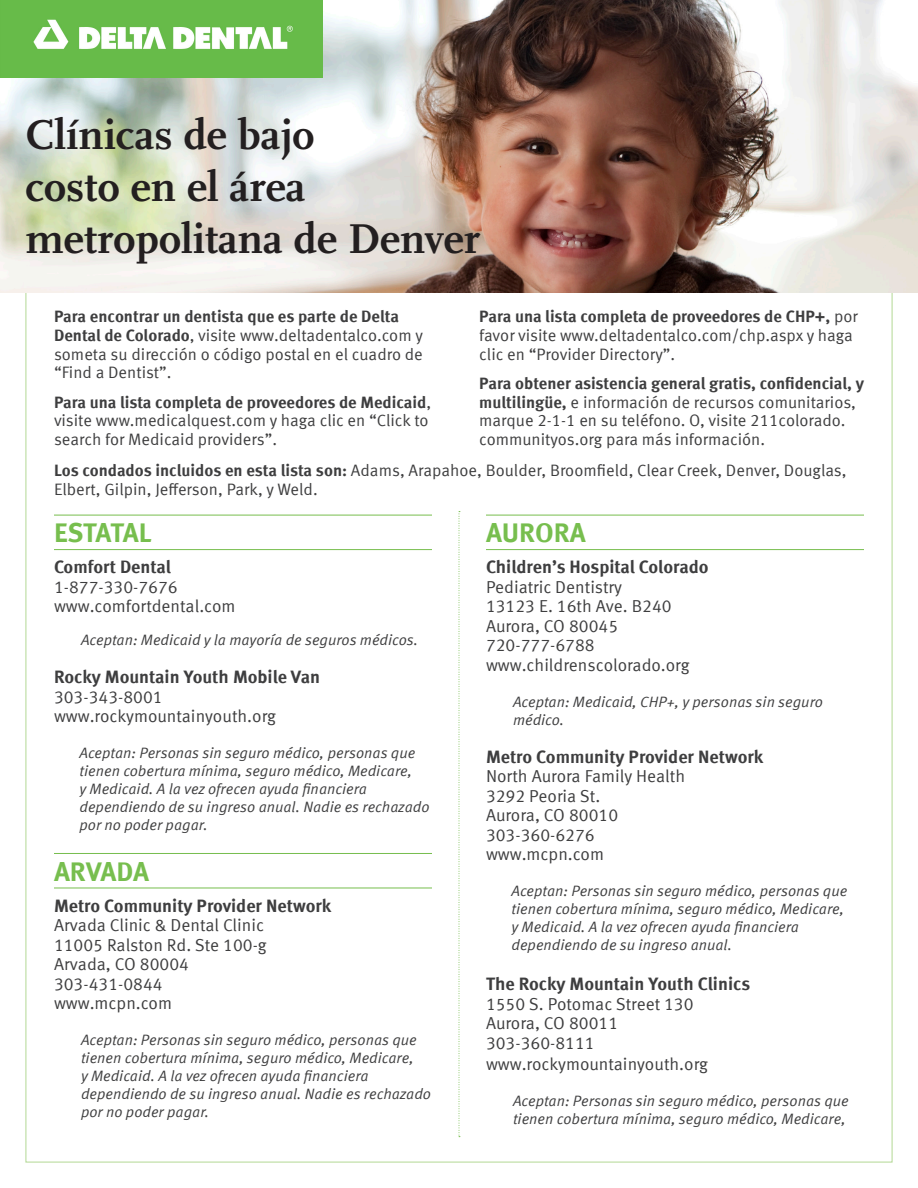
<style>
.page{position:relative;width:918px;height:1188px;background:#fff}
.page>*{position:absolute;margin:0;border:0;box-sizing:border-box;transform-origin:0 0}
.t1{font:700 43.5px/52.2px "Scala OT";color:#231f20}
.City_Names{font:700 27px "Meta Offc";letter-spacing:-.005em;color:#77be4e}
.City_Names-2{font:700 27px "Meta Offc";letter-spacing:-.025em;color:#77be4e}
.t2{font:700 18px "Meta Offc";color:#3e3e3f}
.t3{font:17.25px/19.5px "Meta Offc Norm";color:#3e3e3f}
.t4{font:16.5px/18.8px "Meta Offc Norm";color:#3e3e3f}
.t5{font:15px/18px "Meta Offc Norm Ita";color:#3e3e3f}
.s1{font-family:"Meta Offc";font-weight:700}
</style>
<div class="page">
<img style="left:0;top:0;width:918px;height:293px">
<hr style="left:54px;top:515px;width:378px;height:1px;background:#77be4e">
<hr style="left:54px;top:549px;width:378px;height:1px;background:#77be4e">
<hr style="left:54px;top:853px;width:378px;height:1px;background:#77be4e">
<hr style="left:54px;top:888px;width:378px;height:1px;background:#77be4e">
<hr style="left:486px;top:515px;width:378px;height:1px;background:#77be4e">
<hr style="left:486px;top:549px;width:378px;height:1px;background:#77be4e">
<svg style="left:459px;top:511px;width:1px;height:626px"></svg>
<img style="left:0;top:0;width:323px;height:78px">
<p class="t1" style="left:26px;top:109px;width:456px">Clínicas de bajo<br>costo en el área metropolitana de Denver</p>
<p class="t4" style="left:54px;top:307px;width:370px"><span class="s1">Para encontrar un dentista que es parte de Delta Dental de Colorado</span>, visite www.deltadentalco.com y someta su dirección o código postal en el cuadro de “Find a Dentist”.</p>
<p class="t4" style="left:54px;top:393px;width:379px"><span class="s1">Para una lista completa de proveedores de Medicaid</span>, visite www.medicalquest.com y haga clic en “Click to search for Medicaid providers”.</p>
<p class="t4" style="left:479px;top:307px;width:380px"><span class="s1">Para una lista completa de proveedores de CHP+,</span> por favor visite www.deltadentalco.com/chp.aspx y haga clic en “Provider Directory”.</p>
<p class="t4" style="left:479px;top:374px;width:386px"><span class="s1">Para obtener asistencia general gratis, confidencial, y multilingüe,</span> e información de recursos comunitarios, marque 2-1-1 en su teléfono. O, visite 211colorado. communityos.org para más información.</p>
<p class="t4" style="left:54px;top:461px;width:794px;line-height:19.5px"><span class="s1">Los condados incluidos en esta lista son:</span> Adams, Arapahoe, Boulder, Broomfield, Clear Creek, Denver, Douglas,<br>Elbert, Gilpin, Jefferson, Park, y Weld.</p>
<p class="City_Names-2" style="left:54px;top:517px;width:99px">ESTATAL</p>
<p class="t2" style="left:54px;top:556px;width:119px">Comfort Dental</p>
<p class="t3" style="left:54px;top:577px;width:183px">1-877-330-7676 www.comfortdental.com</p>
<p class="t5" style="left:81px;top:631px;width:339px">Aceptan: Medicaid y la mayoría de seguros médicos.</p>
<p class="t2" style="left:54px;top:667px;width:268px">Rocky Mountain Youth Mobile Van</p>
<p class="t3" style="left:54px;top:688px;width:110px">303-343-8001</p>
<p class="t3" style="left:54px;top:707px;width:224px">www.rockymountainyouth.org</p>
<p class="t5" style="left:80px;top:745px;width:352px">Aceptan: Personas sin seguro médico, personas que tienen cobertura mínima, seguro médico, Medicare,<br>y Medicaid. A la vez ofrecen ayuda financiera dependiendo de su ingreso anual. Nadie es rechazado por no poder pagar.</p>
<p class="City_Names" style="left:54px;top:855px;width:97px">ARVADA</p>
<p class="t2" style="left:54px;top:895px;width:279px">Metro Community Provider Network</p>
<p class="t3" style="left:54px;top:916px;width:212px">Arvada Clinic &amp; Dental Clinic</p>
<p class="t3" style="left:54px;top:935px;width:214px">11005 Ralston Rd. Ste 100-g</p>
<p class="t3" style="left:54px;top:955px;width:137px">Arvada, CO 80004</p>
<p class="t3" style="left:54px;top:974px;width:110px">303-431-0844</p>
<p class="t3" style="left:54px;top:994px;width:120px">www.mcpn.com</p>
<p class="t5" style="left:81px;top:1031px;width:352px">Aceptan: Personas sin seguro médico, personas que tienen cobertura mínima, seguro médico, Medicare,<br>y Medicaid. A la vez ofrecen ayuda financiera dependiendo de su ingreso anual. Nadie es rechazado por no poder pagar.</p>
<p class="City_Names" style="left:486px;top:517px;width:101px">AURORA</p>
<p class="t2" style="left:486px;top:556px;width:224px">Children’s Hospital Colorado</p>
<p class="t3" style="left:486px;top:577px;width:138px">Pediatric Dentistry</p>
<p class="t3" style="left:486px;top:597px;width:187px">13123 E. 16th Ave. B240</p>
<p class="t3" style="left:486px;top:616px;width:134px">Aurora, CO 80045</p>
<p class="t3" style="left:486px;top:636px;width:110px">720-777-6788</p>
<p class="t3" style="left:486px;top:655px;width:205px">www.childrenscolorado.org</p>
<p class="t5" style="left:513px;top:693px;width:312px">Aceptan: Medicaid, CHP+, y personas sin seguro médico.</p>
<p class="t2" style="left:486px;top:746px;width:279px">Metro Community Provider Network</p>
<p class="t3" style="left:486px;top:767px;width:201px">North Aurora Family Health</p>
<p class="t3" style="left:486px;top:787px;width:116px">3292 Peoria St.</p>
<p class="t3" style="left:486px;top:806px;width:134px">Aurora, CO 80010</p>
<p class="t3" style="left:486px;top:826px;width:110px">303-360-6276</p>
<p class="t3" style="left:486px;top:845px;width:120px">www.mcpn.com</p>
<p class="t5" style="left:512px;top:883px;width:337px">Aceptan: Personas sin seguro médico, personas que tienen cobertura mínima, seguro médico, Medicare, y Medicaid. A la vez ofrecen ayuda financiera dependiendo de su ingreso anual.</p>
<p class="t2" style="left:486px;top:973px;width:266px">The Rocky Mountain Youth Clinics</p>
<p class="t3" style="left:486px;top:994px;width:209px">1550 S. Potomac Street 130</p>
<p class="t3" style="left:486px;top:1014px;width:134px">Aurora, CO 80011</p>
<p class="t3" style="left:486px;top:1033px;width:110px">303-360-8111</p>
<p class="t3" style="left:486px;top:1055px;width:224px">www.rockymountainyouth.org</p>
<p class="t5" style="left:513px;top:1092px;width:337px">Aceptan: Personas sin seguro médico, personas que tienen cobertura mínima, seguro médico, Medicare,</p>
</div>
